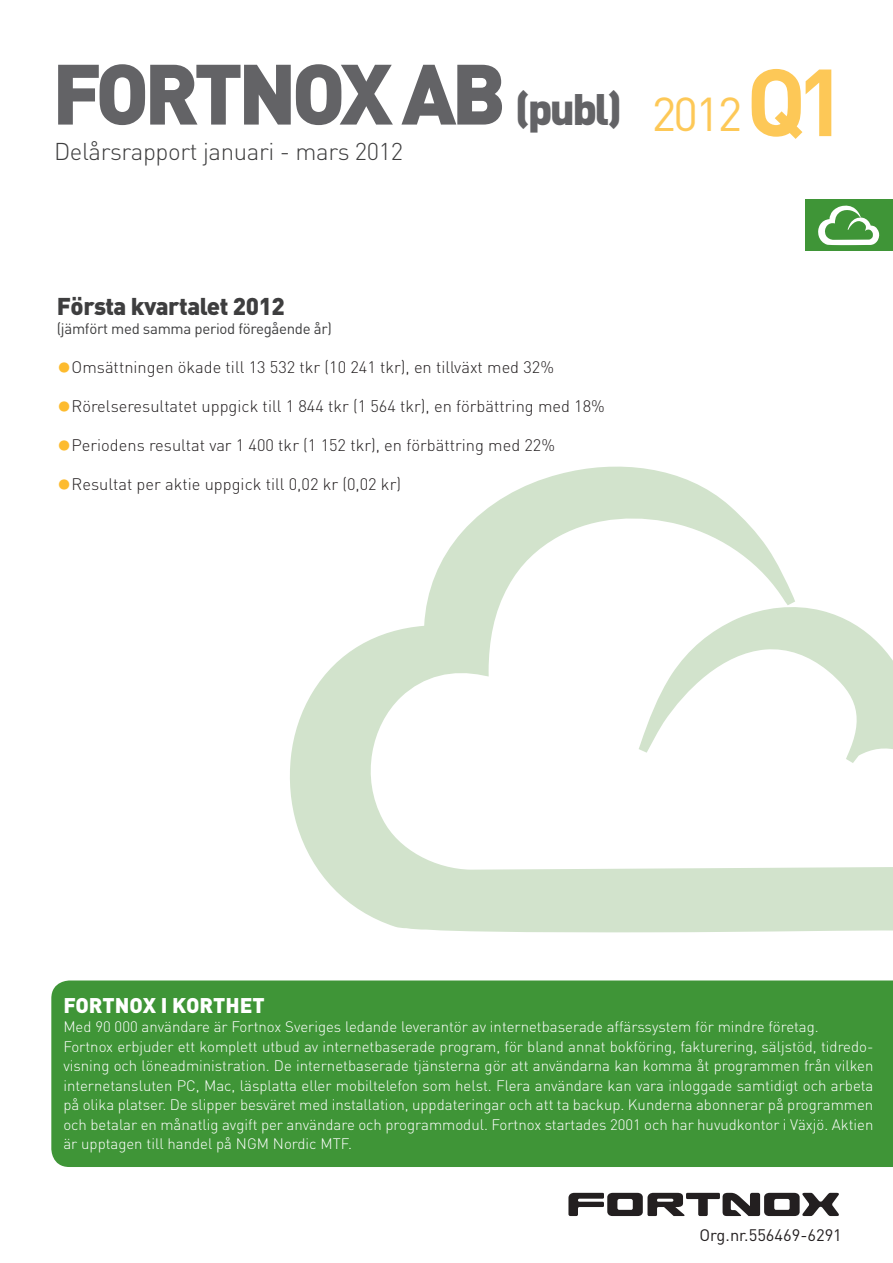
<style>
.page{position:relative;width:893px;height:1263px;background:#fff}
.page>*{position:absolute;margin:0;border:0;box-sizing:border-box;transform-origin:0 0}
.t1{font:900 84px "DIN";letter-spacing:-.06em;color:#636366}
.t2{font:46.95px "DIN";color:#fdbb2e}
.t3{font:300 24px "DIN";letter-spacing:-.015em;color:#3e3e3f}
.t4{font:900 24px "DIN";letter-spacing:-.02em;color:#3e3e3f}
.t5{font:900 21px "DIN";color:#fff}
.t6{font:300 16.5px "DIN";color:#231f20}
.t7{font:16.5px "DIN";color:#231f20}
.t8{font:300 15px/19.5px "DIN";color:#fff}
.t9{font:15px "DIN";letter-spacing:-.02em;color:#3e3e3f}
.s1{font-size:43.5px}
.s2{font-weight:700;font-size:93.6px}
.s3{font-weight:900;font-size:31.5px;color:#fdbb2e}
</style>
<div class="page">
<div style="left:51px;top:980px;width:842px;height:187px;background:#3f9537"></div>
<div style="left:806px;top:200px;width:87px;height:51px;background:#3f9537"></div>
<svg style="left:818px;top:205px;width:62px;height:40px"></svg>
<svg style="left:568px;top:1193px;width:271px;height:23px"></svg>
<svg style="left:290px;top:466px;width:603px;height:466px"></svg>
<h1 class="t1" style="left:52px;top:38px;width:572px">FORTNOX AB <span class="s1">(publ)</span></h1>
<h3 class="t3" style="left:54px;top:136px;width:351px">Delårsrapport januari - mars 2012</h3>
<h2 class="t2" style="left:651px;top:85px;width:197px">2012<span class="s2">Q1</span></h2>
<h3 class="t4" style="left:57px;top:290px;width:230px">Första kvartalet 2012</h3>
<p class="t9" style="left:57px;top:319px;width:277px">(jämfört med samma period föregående år)</p>
<p class="t6" style="left:57px;top:357px;width:499px"><span class="s3">•</span>Omsättningen ökade till 13 532 tkr (10 241 tkr), en tillväxt med 32%</p>
<p class="t6" style="left:57px;top:396px;width:550px"><span class="s3">•</span>Rörelseresultatet uppgick till 1 844 tkr (1 564 tkr), en förbättring med 18%</p>
<p class="t6" style="left:57px;top:435px;width:500px"><span class="s3">•</span>Periodens resultat var 1 400 tkr (1 152 tkr), en förbättring med 22%</p>
<p class="t6" style="left:57px;top:474px;width:346px"><span class="s3">•</span>Resultat per aktie uppgick till 0,02 kr (0,02 kr)</p>
<h3 class="t5" style="left:63px;top:991px;width:203px">FORTNOX I KORTHET</h3>
<p class="t8" style="left:63px;top:1017px;width:812px">Med 90 000 användare är Fortnox Sveriges ledande leverantör av internetbaserade affärssystem för mindre företag.<br>Fortnox erbjuder ett komplett utbud av internetbaserade program, för bland annat bokföring, fakturering, säljstöd, tidredo&shy;visning och löneadministration. De internetbaserade tjänsterna gör att användarna kan komma åt programmen från vilken internetansluten PC, Mac, läsplatta eller mobiltelefon som helst. Flera användare kan vara inloggade samtidigt och arbeta på olika platser. De slipper besväret med installation, uppdateringar och att ta backup. Kunderna abonnerar på programmen och betalar en månatlig avgift per användare och programmodul. Fortnox startades 2001 och har huvudkontor i Växjö. Aktien är upptagen till handel på NGM Nordic MTF.</p>
<p class="t7" style="left:699px;top:1225px;width:144px">Org.nr.556469-6291</p>
</div>
